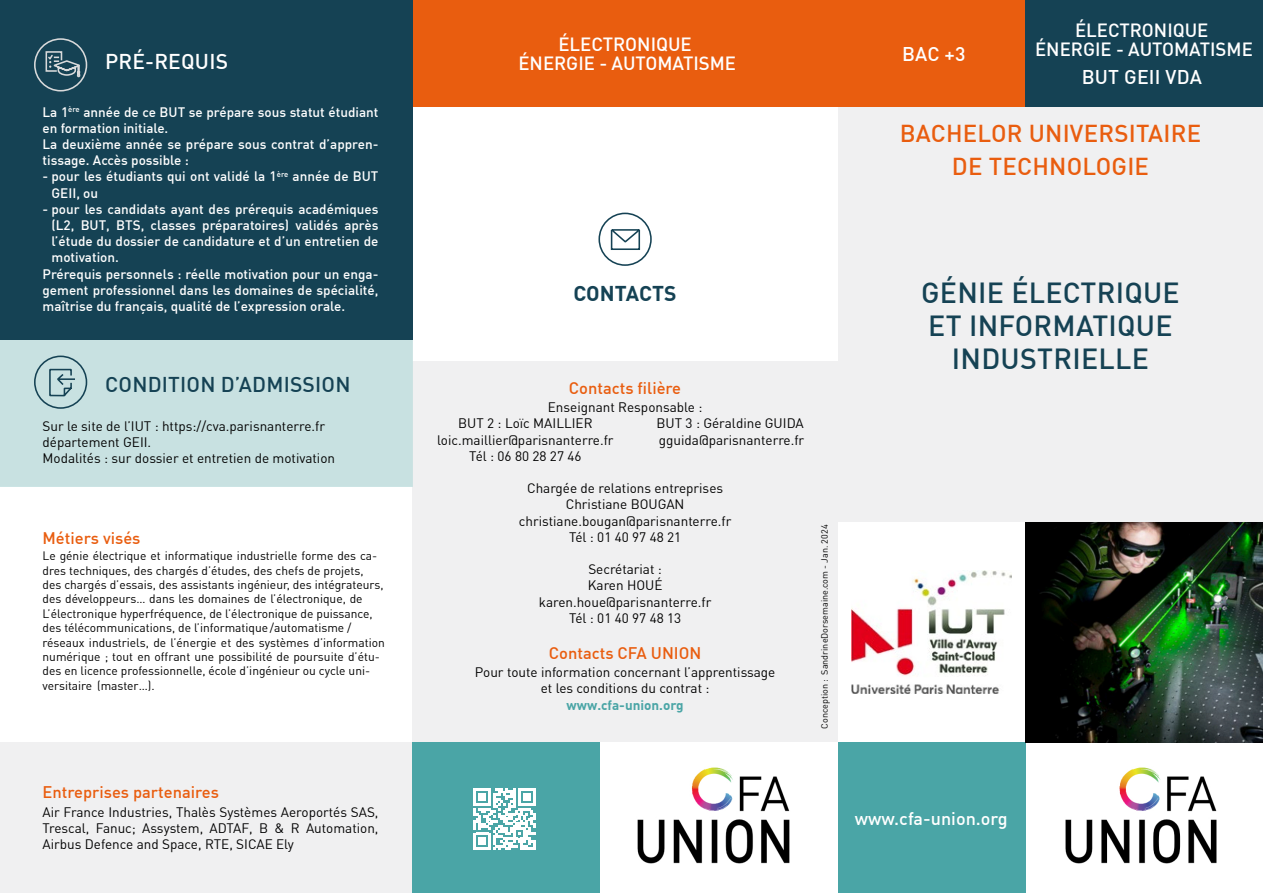
<style>
.page{position:relative;width:1263px;height:893px;background:#fff}
.page>*{position:absolute;margin:0;border:0;box-sizing:border-box;transform-origin:0 0}
.t1{font:500 28.5px/33px "DIN Pro";letter-spacing:.01em;color:#154254;text-align:center}
.t2{font:500 24px/33px "DIN Pro";letter-spacing:.01em;color:#e95d0f;text-align:center}
.t3{font:500 21px "DIN Pro";letter-spacing:.01em;color:#154254}
.t4{font:500 21px "DIN Pro";letter-spacing:.01em;color:#fff}
.t5{font:700 21px "DIN Pro";color:#154254}
.t6{font:500 19.5px "DIN Pro";letter-spacing:.01em;color:#fff}
.t7{font:500 18.75px/19.5px "DIN Pro";color:#fff;text-align:center}
.t8{font:500 18px "DIN Pro";color:#fff}
.t9{font:500 16.5px "DIN Pro";color:#e95d0f}
.t10{font:13.5px/16.2px "DIN Pro";color:#000;text-align:center}
.t11{font:500 13.5px/16.2px "DIN Pro";color:#fff}
.t12{font:700 13.5px "DIN Pro";color:#4aa5a6}
.t13{font:12px/14.4px "DIN Pro";color:#000}
.t14{font:9px "DIN Pro";color:#000}
</style>
<div class="page">
<div style="left:412px;top:361px;width:426px;height:381px;background:#f0f0f1"></div>
<div style="left:838px;top:107px;width:425px;height:415px;background:#f0f0f1"></div>
<div style="left:838px;top:742px;width:187px;height:151px;background:#4aa5a6"></div>
<div style="left:0;top:742px;width:412px;height:151px;background:#f0f0f1"></div>
<div style="left:413px;top:742px;width:187px;height:151px;background:#4aa5a6"></div>
<div style="left:598px;top:213px;width:54px;height:53px;border:2px solid #154254;border-radius:50%"></div>
<svg style="left:610px;top:230px;width:31px;height:14px"></svg>
<div style="left:611px;top:229px;width:29px;height:21px;border:2px solid #154254"></div>
<svg style="left:473px;top:788px;width:62px;height:62px"></svg>
<div style="left:1025px;top:0;width:238px;height:106px;background:#154254"></div>
<div style="left:412px;top:0;width:426px;height:106px;background:#e95d0f"></div>
<img style="left:1025px;top:522px;width:238px;height:220px">
<div style="left:0;top:0;width:413px;height:487px;background:#c8e1e1"></div>
<div style="left:0;top:0;width:412px;height:340px;background:#154254"></div>
<svg style="left:34px;top:38px;width:54px;height:54px"></svg>
<div style="left:34px;top:356px;width:53px;height:53px;border:2px solid #154254;border-radius:50%"></div>
<svg style="left:48px;top:368px;width:29px;height:30px"></svg>
<img style="left:852px;top:571px;width:160px;height:122px">
<div style="left:838px;top:0;width:187px;height:106px;background:#e95d0f"></div>
<img style="left:637px;top:767px;width:153px;height:97px">
<img style="left:1065px;top:767px;width:152px;height:97px">
<h3 class="t4" style="left:105px;top:53px;width:124px">PRÉ-REQUIS</h3>
<p class="t11" style="left:43px;top:105px;width:337px">La 1<sup>ère</sup> année de ce BUT se prépare sous statut étudiant en formation initiale.<br>La deuxième année se prépare sous contrat d’appren&shy;tissage. Accès possible :</p>
<p class="t11" style="left:51px;top:170px;width:328px;text-indent:-9px">- pour les étudiants qui ont validé la 1<sup>ère</sup> année de BUT<br>GEII, ou</p>
<p class="t11" style="left:43px;top:202px;width:338px">- pour les candidats ayant des prérequis académiques</p>
<p class="t11" style="left:51px;top:218px;width:328px">(L2, BUT, BTS, classes préparatoires) validés après</p>
<p class="t11" style="left:51px;top:235px;width:328px">l’étude du dossier de candidature et d’un entretien de</p>
<p class="t11" style="left:51px;top:251px;width:69px">motivation.</p>
<p class="t11" style="left:43px;top:267px;width:337px">Prérequis personnels : réelle motivation pour un enga-</p>
<p class="t11" style="left:43px;top:283px;width:337px">gement professionnel dans les domaines de spécialité,</p>
<p class="t11" style="left:43px;top:299px;width:304px">maîtrise du français, qualité de l’expression orale.</p>
<h3 class="t3" style="left:105px;top:376px;width:247px">CONDITION D’ADMISSION</h3>
<p class="t10" style="left:43px;top:419px;width:294px;text-align:left">Sur le site de l’IUT : https://cva.parisnanterre.fr département GEII.<br>Modalités : sur dossier et entretien de motivation</p>
<p class="t9" style="left:43px;top:531px;width:99px">Métiers visés</p>
<p class="t13" style="left:43px;top:550px;width:344px">Le génie électrique et informatique industrielle forme des ca&shy;dres techniques, des chargés d’études, des chefs de projets, des chargés d’essais, des assistants ingénieur, des intégrateurs, des développeurs… dans les domaines de l’électronique, de L’électronique hyperfréquence, de l’électronique de puissance, des télécommunications, de l’informatique / automatisme / réseaux industriels, de l’énergie et des systèmes d’information numérique ; tout en offrant une possibilité de poursuite d’étu&shy;des en licence professionnelle, école d’ingénieur ou cycle uni&shy;versitaire (master…).</p>
<p class="t9" style="left:43px;top:786px;width:178px">Entreprises partenaires</p>
<p class="t10" style="left:43px;top:805px;width:337px;text-align:justify">Air France Industries, Thalès Systèmes Aeroportés SAS, Trescal, Fanuc; Assystem, ADTAF, B &amp; R Automation, Airbus Defence and Space, RTE, SICAE Ely</p>
<h3 class="t7" style="left:518px;top:36px;width:219px">ÉLECTRONIQUE<br>ÉNERGIE - AUTOMATISME</h3>
<h3 class="t6" style="left:902px;top:46px;width:65px">BAC +3</h3>
<h3 class="t7" style="left:1035px;top:22px;width:219px">ÉLECTRONIQUE<br>ÉNERGIE - AUTOMATISME</h3>
<h3 class="t6" style="left:1082px;top:69px;width:122px">BUT GEII VDA</h3>
<h2 class="t2" style="left:900px;top:119px;width:303px">BACHELOR UNIVERSITAIRE<br>DE TECHNOLOGIE</h2>
<h3 class="t5" style="left:573px;top:285px;width:105px">CONTACTS</h3>
<p class="t9" style="left:569px;top:381px;width:114px">Contacts filière</p>
<p class="t10" style="left:548px;top:400px;width:156px">Enseignant Responsable :</p>
<p class="t10" style="left:458px;top:417px;width:136px">BUT 2 : Loïc MAILLIER</p>
<p class="t10" style="left:437px;top:433px;width:178px">loic.maillier@parisnanterre.fr</p>
<p class="t10" style="left:657px;top:417px;width:149px;text-align:left">BUT 3 : Géraldine GUIDA gguida@parisnanterre.fr</p>
<p class="t10" style="left:469px;top:449px;width:114px">Tél : 06 80 28 27 46</p>
<p class="t10" style="left:519px;top:481px;width:214px">Chargée de relations entreprises<br>Christiane BOUGAN christiane.bougan@parisnanterre.fr<br>Tél : 01 40 97 48 21</p>
<p class="t10" style="left:539px;top:562px;width:174px">Secrétariat :<br>Karen HOUÉ karen.houe@parisnanterre.fr<br>Tél : 01 40 97 48 13</p>
<p class="t9" style="left:549px;top:646px;width:154px">Contacts CFA UNION</p>
<p class="t10" style="left:475px;top:665px;width:302px">Pour toute information concernant l’apprentissage et les conditions du contrat :</p>
<p class="t12" style="left:567px;top:699px;width:119px">www.cfa-union.org</p>
<p class="t14" style="left:821px;top:729px;width:205px;rotate:-90deg">Conception : SandrineDorsemaine.com - Jan. 2024</p>
<h1 class="t1" style="left:921px;top:279px;width:260px">GÉNIE ÉLECTRIQUE<br>ET INFORMATIQUE<br>INDUSTRIELLE</h1>
<h3 class="t8" style="left:855px;top:812px;width:154px">www.cfa-union.org</h3>
</div>
